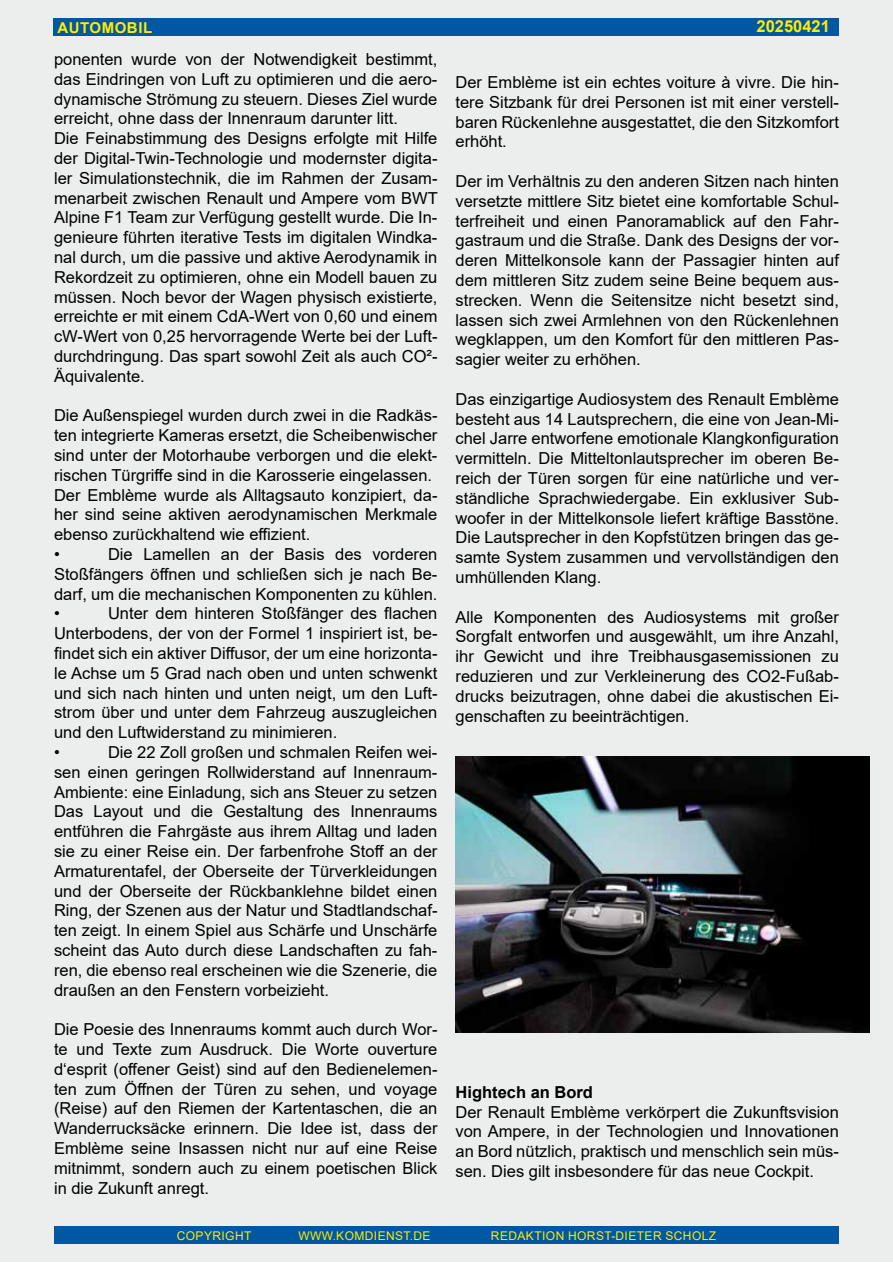
<style>
.page{position:relative;width:893px;height:1263px;background:#fff}
.page>*{position:absolute;margin:0;border:0;box-sizing:border-box;transform-origin:0 0}
.t1{font:16.5px/19.8px "Arial";color:#000;text-align:justify}
.t2{font:700 16.5px "Arial";color:#000}
.t3{font:700 16.5px "Arial";color:#ffed00}
.t4{font:700 15px "Arial";letter-spacing:.035em;color:#ffed00}
.t5{font:12px "Arial";letter-spacing:.035em;color:#ffed00}
</style>
<div class="page">
<div style="left:0;top:0;width:893px;height:1262px;background:#eceded"></div>
<div style="left:54px;top:1226px;width:784px;height:18px;background:#0057a3"></div>
<div style="left:54px;top:18px;width:785px;height:18px;background:#0057a3"></div>
<img style="left:455px;top:756px;width:415px;height:277px">
<p class="t4" style="left:57px;top:17px;width:96px">Automobil</p>
<p class="t1" style="left:54px;top:49px;width:385px;text-align:left">ponenten wurde von der Notwendigkeit bestimmt, das Eindringen von Luft zu optimieren und die aero&shy;dynamische Strömung zu steuern. Dieses Ziel wurde erreicht, ohne dass der I nnenraum darunter litt.<br>Die Feinabstimmung des Designs erfolgte mit H ilfe der Digital-Twin-Technologie und modernster digita&shy;ler Simulationstechnik, die im Rahmen der Zusam&shy;menarbeit zwischen Renault und Ampere vom BWT Alpine F1 Team zur Verfügung gestellt wurde. Die I n&shy;genieure führten iterative Tests im digitalen Windka&shy;nal durch, um die passive und aktive Aerodynamik in Rekordzeit zu optimieren, ohne ein Modell bauen zu müssen. N och bevor der Wagen physisch existierte, erreichte er mit einem CdA-Wert von 0,60 und einem cW-Wert von 0,25 hervorragende Werte bei der Luft&shy;durchdringung. Das spart sowohl Zeit als auch CO²- Äquivalente.</p>
<p class="t1" style="left:54px;top:406px;width:385px;text-align:left">Die Außenspiegel wurden durch zwei in die Radkäs&shy;ten integrierte Kameras ersetzt, die Scheibenwischer sind unter der Motorhaube verborgen und die elekt&shy;rischen Türgriffe sind in die Karosserie eingelassen.<br>Der Emblème wurde als Alltagsauto konzipiert, da&shy;her sind seine aktiven aerodynamischen Merkmale ebenso zurückhaltend wie effizient.<br>•</p>
<p class="t1" style="left:54px;top:544px;width:385px;text-indent:54px">Die Lamellen an der Basis des vorderen Stoßfängers öffnen und schließen sich je nach Be&shy;darf, um die mechanischen Komponenten zu kühlen. •</p>
<p class="t1" style="left:54px;top:604px;width:385px;text-align:left;text-indent:54px">Unter dem hinteren Stoßfänger des flachen Unterbodens, der von der Formel 1 inspiriert ist, be&shy;findet sich ein aktiver Diffusor, der um eine horizonta&shy;le Achse um 5 Grad nach oben und unten schwenkt und sich nach hinten und unten neigt, um den Luft&shy;strom über und unter dem Fahrzeug auszugleichen und den Luftwiderstand zu minimieren.<br>•</p>
<p class="t1" style="left:54px;top:742px;width:385px;text-indent:54px">Die 22 Zoll großen und schmalen Reifen wei&shy;sen einen geringen Rollwiderstand auf I nnenraum-Ambiente: eine Einladung, sich ans Steuer zu setzen Das Layout und die Gestaltung des I nnenraums entführen die Fahrgäste aus ihrem Alltag und laden sie zu einer Reise ein. Der farbenfrohe Stoff an der Armaturentafel, der Oberseite der Türverkleidungen und der Oberseite der Rückbanklehne bildet einen Ring, der Szenen aus der Natur und Stadtlandschaf&shy;ten zeigt. I n einem Spiel aus Schärfe und Unschärfe scheint das Auto durch diese Landschaften zu fah&shy;ren, die ebenso real erscheinen wie die Szenerie, die draußen an den Fenstern vorbeizieht.</p>
<p class="t1" style="left:54px;top:1019px;width:385px">Die Poesie des I nnenraums kommt auch durch Wor&shy;te und Texte zum Ausdruck. Die Worte ouverture d‘esprit (offener Geist) sind auf den Bedienelemen&shy;ten zum Öffnen der Türen zu sehen, und voyage (Reise) auf den Riemen der Kartentaschen, die an Wanderrucksäcke erinnern. Die Idee ist, dass der Emblème seine I nsassen nicht nur auf eine Reise mitnimmt, sondern auch zu einem poetischen Blick in die Zukunft anregt.</p>
<p class="t3" style="left:756px;top:15px;width:75px">20250421</p>
<p class="t1" style="left:455px;top:72px;width:385px">Der Emblème ist ein echtes voiture à vivre. Die hin&shy;tere Sitzbank für drei Personen ist mit einer verstell&shy;baren Rückenlehne ausgestattet, die den Sitzkomfort erhöht.</p>
<p class="t1" style="left:455px;top:171px;width:385px">Der im Verhältnis zu den anderen Sitzen nach hinten versetzte mittlere Sitz bietet eine komfortable Schul&shy;terfreiheit und einen Panoramablick auf den Fahr&shy;gastraum und die Straße. Dank des Designs der vor&shy;deren Mittelkonsole kann der Passagier hinten auf dem mittleren Sitz zudem seine Beine bequem aus&shy;strecken. Wenn die Seitensitze nicht besetzt sind, lassen sich zwei Armlehnen von den Rückenlehnen wegklappen, um den Komfort für den mittleren Pas&shy;sagier weiter zu erhöhen.</p>
<p class="t1" style="left:455px;top:389px;width:385px">Das einzigartige Audiosystem des Renault Emblème besteht aus 14 Lautsprechern, die eine von Jean-Mi&shy;chel Jarre entworfene emotionale Klangkonfiguration vermitteln. Die Mitteltonlautsprecher im oberen Be&shy;reich der Türen sorgen für eine natürliche und ver&shy;ständliche Sprachwiedergabe. Ein exklusiver Sub&shy;woofer in der Mittelkonsole liefert kräftige Basstöne.<br>Die Lautsprecher in den Kopfstützen bringen das ge&shy;samte System zusammen und vervollständigen den umhüllenden Klang.</p>
<p class="t1" style="left:455px;top:607px;width:385px">Alle Komponenten des Audiosystems mit großer Sorgfalt entworfen und ausgewählt, um ihre Anzahl, ihr Gewicht und ihre Treibhausgasemissionen zu reduzieren und zur Verkleinerung des CO2-Fußab&shy;drucks beizutragen, ohne dabei die akustischen Ei&shy;genschaften zu beeinträchtigen.</p>
<p class="t2" style="left:455px;top:1080px;width:139px">Hightech an Bord</p>
<p class="t1" style="left:455px;top:1102px;width:385px">Der Renault Emblème verkörpert die Zukunftsvision von Ampere, in der Technologien und I nnovationen an Bord nützlich, praktisch und menschlich sein müs&shy;sen. Dies gilt insbesondere für das neue Cockpit.</p>
<p class="t5" style="left:177px;top:1227px;width:76px">Copyright</p>
<p class="t5" style="left:298px;top:1227px;width:134px">www.komdienst.de</p>
<p class="t5" style="left:491px;top:1227px;width:227px">Redaktion Horst-Dieter Scholz</p>
</div>
